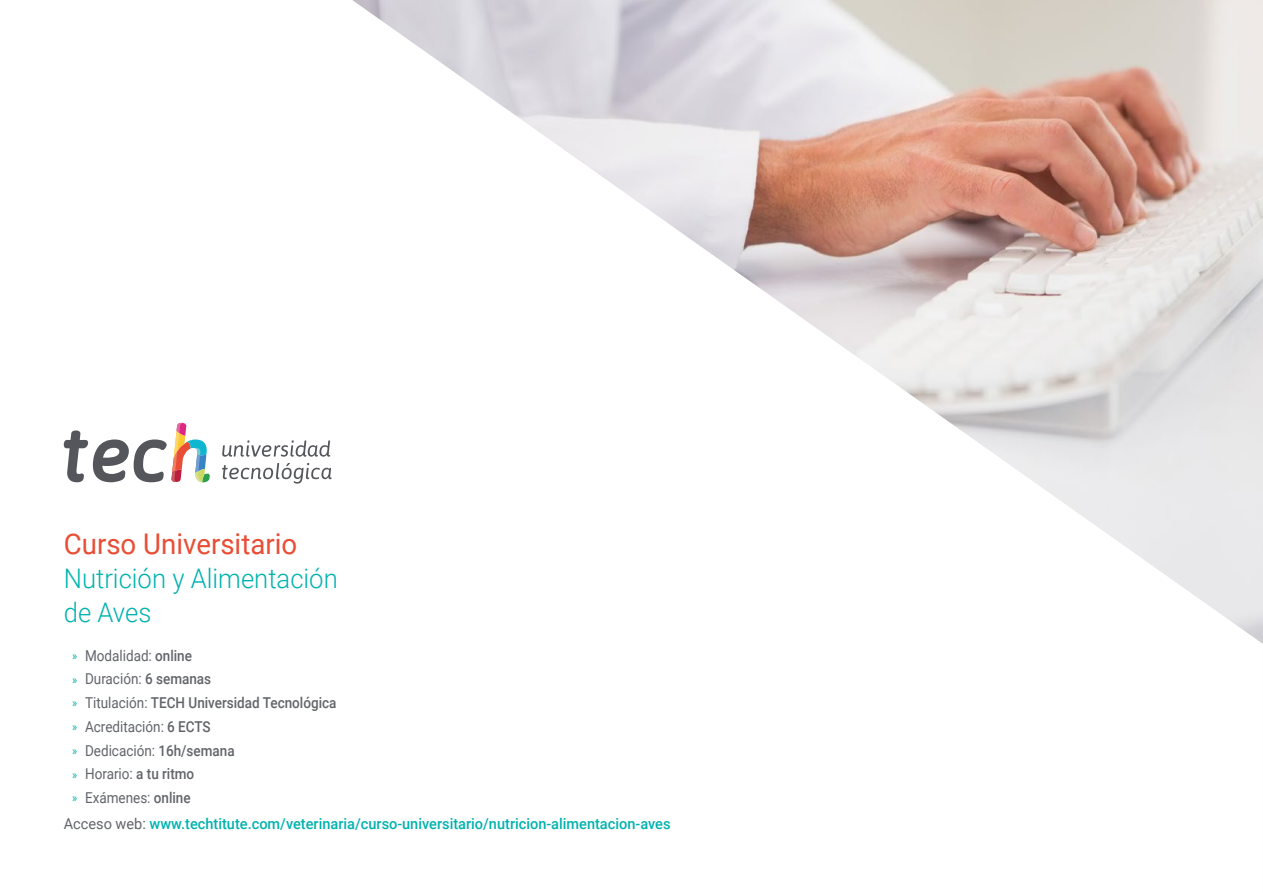
<style>
.page{position:relative;width:1263px;height:893px;background:#fff}
.page>*{position:absolute;margin:0;border:0;box-sizing:border-box;transform-origin:0 0}
.t1{font:28.5px "Roboto";color:#e94d35}
.t2{font:300 27px/34.2px "Roboto";color:#00b2af;scale:.95 1}
.t3{font:15px/23.7px "Roboto";color:#61646a;scale:.9 1}
.t4{font:500 15px "Roboto";color:#00b2af}
.s1{font-size:12px;color:#00b2af}
.s2{font-weight:500}
.s3{font-weight:400;color:#61646a}
</style>
<div class="page">
<img style="left:352px;top:0;width:911px;height:644px">
<svg style="left:64px;top:423px;width:146px;height:59px"></svg>
<svg style="left:222px;top:440px;width:108px;height:17px"></svg>
<svg style="left:222px;top:463px;width:110px;height:21px"></svg>
<h1 class="t1" style="left:64px;top:524px;width:235px">Curso Universitario</h1>
<h2 class="t2" style="left:64px;top:560px;width:290px">Nutrición y Alimentación de Aves</h2>
<p class="t3" style="left:72px;top:643px;width:295px"><span class="s1">»</span> Modalidad: <span class="s2">online<br></span><span class="s1">»</span> Duración: <span class="s2">6 semanas<br></span><span class="s1">»</span> Titulación: <span class="s2">TECH Universidad Tecnológica </span><span class="s1">»</span> Acreditación: <span class="s2">6 ECTS<br></span><span class="s1">»</span> Dedicación: <span class="s2">16h/semana<br></span><span class="s1">»</span> Horario: <span class="s2">a tu ritmo<br></span><span class="s1">»</span> Exámenes: <span class="s2">online</span></p>
<p class="t4" style="left:64px;top:813px;width:608px"><span class="s3">Acceso web:</span> www.techtitute.com/veterinaria/curso-universitario/nutricion-alimentacion-aves</p>
</div>
